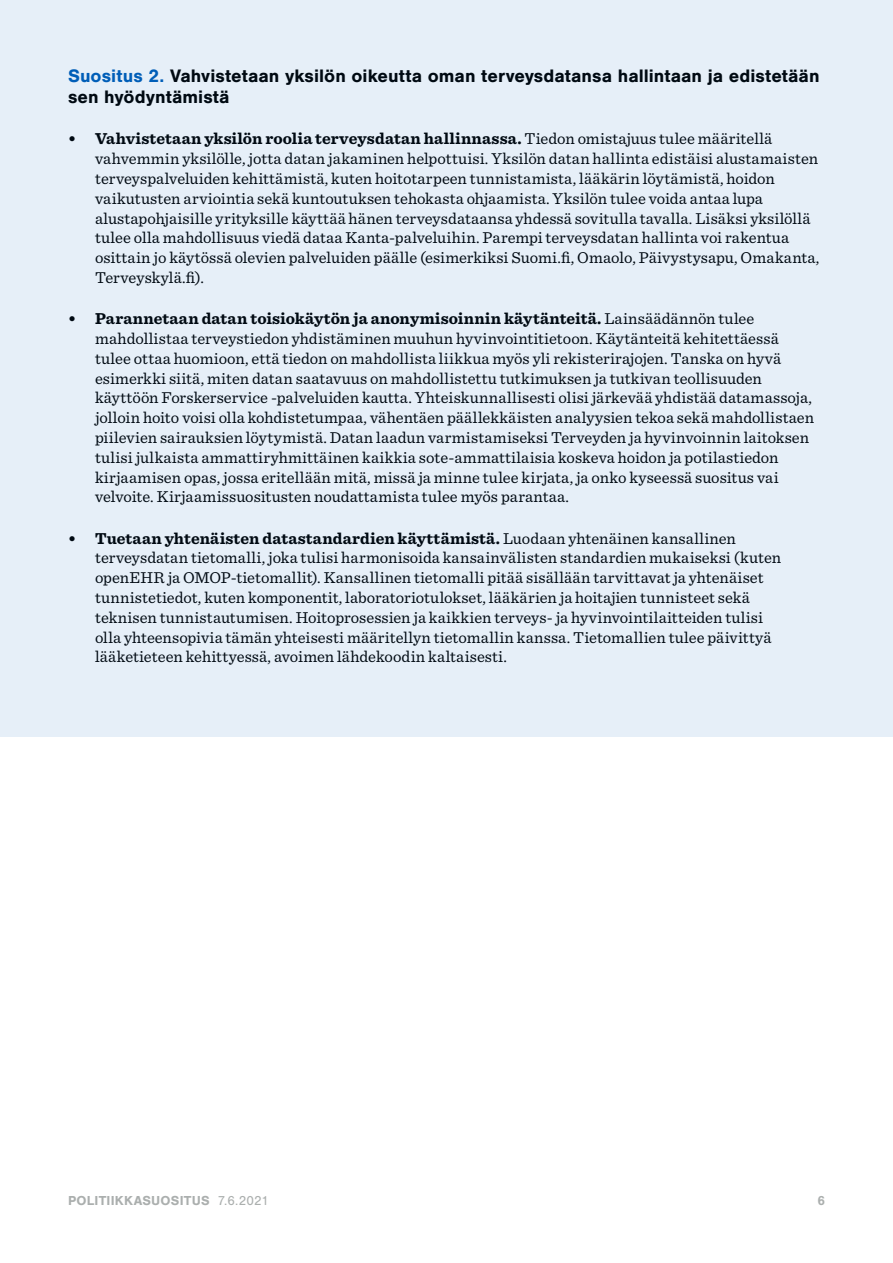
<style>
.page{position:relative;width:893px;height:1263px;background:#fff}
.page>*{position:absolute;margin:0;border:0;box-sizing:border-box;transform-origin:0 0}
.t1{font:700 18.75px/21.3px "Nimbus San";color:#000}
.t2{font:16.5px/19.8px "Sentinel";letter-spacing:.01em;color:#000}
.t3{font:700 13.5px "Nimbus San";letter-spacing:.015em;color:#abafae}
.s1{color:#005eb8}
.s2{font-weight:700}
.s3{font-weight:400}
</style>
<div class="page">
<div style="left:0;top:0;width:893px;height:737px;background:#e6eff8"></div>
<p class="t1" style="left:68px;top:65px;width:753px"><span class="s1">Suositus 2.</span> Vahvistetaan yksilön oikeutta oman terveysdatansa hallintaan ja edistetään sen hyödyntämistä</p>
<p class="t2" style="left:95px;top:128px;width:726px;text-indent:-27px"><span class="s2">• Vahvistetaan yksilön roolia terveysdatan hallinnassa.</span> Tiedon omistajuus tulee määritellä vahvemmin yksilölle, jotta datan jakaminen helpottuisi. Yksilön datan hallinta edistäisi alustamaisten terveyspalveluiden kehittämistä, kuten hoitotarpeen tunnistamista, lääkärin löytämistä, hoidon vaikutusten arviointia sekä kuntoutuksen tehokasta ohjaamista. Yksilön tulee voida antaa lupa alustapohjaisille yrityksille käyttää hänen terveysdataansa yhdessä sovitulla tavalla. Lisäksi yksilöllä tulee olla mahdollisuus viedä dataa Kanta-palveluihin. Parempi terveysdatan hallinta voi rakentua osittain jo käytössä olevien palveluiden päälle (esimerkiksi Suomi.fi, Omaolo, Päivystysapu, Omakanta, Terveyskylä.fi).</p>
<p class="t2" style="left:95px;top:308px;width:720px;text-indent:-27px"><span class="s2">• Parannetaan datan toisiokäytön ja anonymisoinnin käytänteitä.</span> Lainsäädännön tulee mahdollistaa terveystiedon yhdistäminen muuhun hyvinvointitietoon. Käytänteitä kehitettäessä tulee ottaa huomioon, että tiedon on mahdollista liikkua myös yli rekisterirajojen. Tanska on hyvä esimerkki siitä, miten datan saatavuus on mahdollistettu tutkimuksen ja tutkivan teollisuuden käyttöön Forskerservice -palveluiden kautta. Yhteiskunnallisesti olisi järkevää yhdistää datamassoja, jolloin hoito voisi olla kohdistetumpaa, vähentäen päällekkäisten analyysien tekoa sekä mahdollistaen piilevien sairauksien löytymistä. Datan laadun varmistamiseksi Terveyden ja hyvinvoinnin laitoksen tulisi julkaista ammattiryhmittäinen kaikkia sote-ammattilaisia koskeva hoidon ja potilastiedon kirjaamisen opas, jossa eritellään mitä, missä ja minne tulee kirjata, ja onko kyseessä suositus vai velvoite. Kirjaamissuositusten noudattamista tulee myös parantaa.</p>
<p class="t2" style="left:95px;top:527px;width:688px;text-indent:-27px"><span class="s2">• Tuetaan yhtenäisten datastandardien käyttämistä.</span> Luodaan yhtenäinen kansallinen terveysdatan tietomalli, joka tulisi harmonisoida kansainvälisten standardien mukaiseksi (kuten openEHR ja OMOP-tietomallit). Kansallinen tietomalli pitää sisällään tarvittavat ja yhtenäiset tunnistetiedot, kuten komponentit, laboratoriotulokset, lääkärien ja hoitajien tunnisteet sekä teknisen tunnistautumisen. Hoitoprosessien ja kaikkien terveys- ja hyvinvointilaitteiden tulisi olla yhteensopivia tämän yhteisesti määritellyn tietomallin kanssa. Tietomallien tulee päivittyä lääketieteen kehittyessä, avoimen lähdekoodin kaltaisesti.</p>
<p class="t3" style="left:68px;top:1193px;width:202px">POLITIIKKASUOSITUS <span class="s3">7.6.2021</span></p>
<p class="t3" style="left:817px;top:1193px;width:9px">6</p>
</div>
